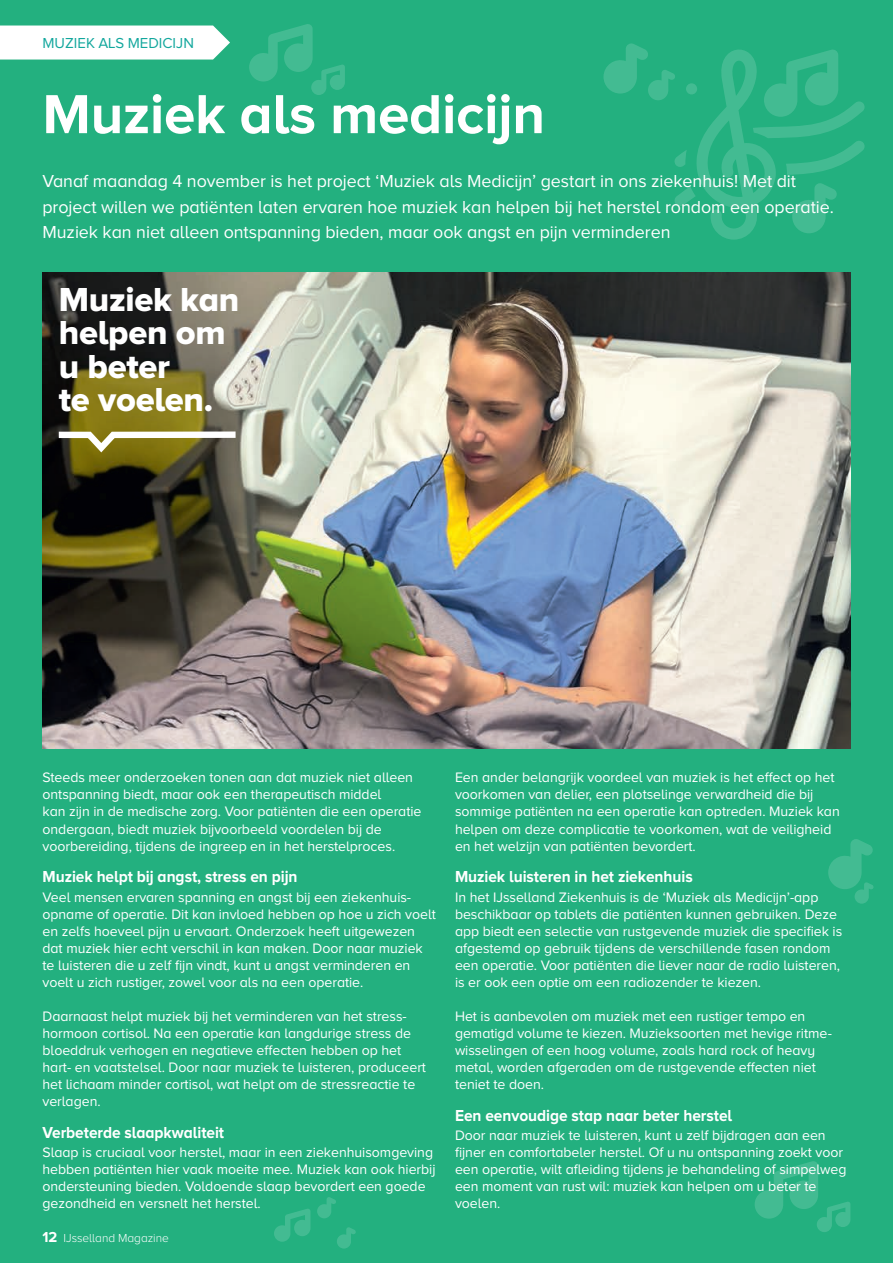
<style>
.page{position:relative;width:893px;height:1263px;background:#23b07f}
.page>*{position:absolute;margin:0;border:0;box-sizing:border-box;transform-origin:0 0}
.t1{font:700 57px "Proxima Nova A";letter-spacing:-.005em;color:#fff}
.t2{font:34.5px/33px "Proxima Nova A Extrabld";letter-spacing:-.01em;color:#fff}
.t3{font:18px/25.5px "Proxima Nova A";letter-spacing:-.005em;color:#fff}
.t4{font:700 16.5px "Proxima Nova A";letter-spacing:-.005em;color:#fff;scale:.94 1}
.t5{font:15px "Proxima Nova A";color:#12a79d}
.t6{font:14.25px/17px "Proxima Nova A";letter-spacing:-.005em;color:#fff}
.t7{font:300 12px "Proxima Nova A";letter-spacing:-.005em;color:#fff}
.s1{font-weight:700;font-size:15px}
</style>
<div class="page">
<img style="left:43px;top:272px;width:807px;height:476px">
<div style="left:0;top:26px;width:230px;height:34px;background:#fff"></div>
<svg style="left:52px;top:428px;width:190px;height:29px;background:#8c844f"></svg>
<svg style="left:755px;top:1161px;width:95px;height:71px"></svg>
<svg style="left:249px;top:24px;width:96px;height:71px"></svg>
<svg style="left:274px;top:1209px;width:37px;height:33px"></svg>
<svg style="left:337px;top:1227px;width:19px;height:21px"></svg>
<svg style="left:317px;top:1197px;width:19px;height:21px"></svg>
<svg style="left:828px;top:839px;width:46px;height:65px"></svg>
<svg style="left:603px;top:43px;width:262px;height:197px"></svg>
<p class="t5" style="left:43px;top:34px;width:153px">MUZIEK ALS MEDICIJN</p>
<h1 class="t1" style="left:43px;top:82px;width:504px">Muziek als medicijn</h1>
<p class="t3" style="left:43px;top:168px;width:793px">Vanaf maandag 4 november is het project ‘Muziek als Medicijn’ gestart in ons ziekenhuis! Met dit project willen we patiënten laten ervaren hoe muziek kan helpen bij het herstel rondom een operatie.<br>Muziek kan niet alleen ontspanning bieden, maar ook angst en pijn verminderen</p>
<h2 class="t2" style="left:59px;top:283px;width:182px">Muziek kan helpen om u beter<br>te voelen.</h2>
<p class="t6" style="left:43px;top:769px;width:380px">Steeds meer onderzoeken tonen aan dat muziek niet alleen ontspanning biedt, maar ook een therapeutisch middel<br>kan zijn in de medische zorg. Voor patiënten die een operatie ondergaan, biedt muziek bijvoorbeeld voordelen bij de voorbereiding, tijdens de ingreep en in het herstelproces.</p>
<p class="t4" style="left:43px;top:867px;width:273px">Muziek helpt bij angst, stress en pijn</p>
<p class="t6" style="left:43px;top:888px;width:395px">Veel mensen ervaren spanning en angst bij een ziekenhuis&shy;opname of operatie. Dit kan invloed hebben op hoe u zich voelt en zelfs hoeveel pijn u ervaart. Onderzoek heeft uitgewezen dat muziek hier echt verschil in kan maken. Door naar muziek te luisteren die u zelf fijn vindt, kunt u angst verminderen en voelt u zich rustiger, zowel voor als na een operatie.</p>
<p class="t6" style="left:43px;top:1007px;width:385px">Daarnaast helpt muziek bij het verminderen van het stress&shy;hormoon cortisol. Na een operatie kan langdurige stress de bloeddruk verhogen en negatieve effecten hebben op het hart- en vaatstelsel. Door naar muziek te luisteren, produceert het lichaam minder cortisol, wat helpt om de stressreactie te verlagen.</p>
<p class="t4" style="left:43px;top:1123px;width:195px">Verbeterde slaapkwaliteit</p>
<p class="t6" style="left:43px;top:1143px;width:395px">Slaap is cruciaal voor herstel, maar in een ziekenhuisomgeving hebben patiënten hier vaak moeite mee. Muziek kan ook hierbij ondersteuning bieden. Voldoende slaap bevordert een goede gezondheid en versnelt het herstel.</p>
<p class="t7" style="left:43px;top:1231px;width:128px"><span class="s1">12</span> IJsselland Magazine</p>
<p class="t6" style="left:455px;top:769px;width:386px">Een ander belangrijk voordeel van muziek is het effect op het voorkomen van delier, een plotselinge verwardheid die bij sommige patiënten na een operatie kan optreden. Muziek kan helpen om deze complicatie te voorkomen, wat de veiligheid en het welzijn van patiënten bevordert.</p>
<p class="t4" style="left:455px;top:867px;width:254px">Muziek luisteren in het ziekenhuis</p>
<p class="t6" style="left:455px;top:888px;width:389px">In het IJsselland Ziekenhuis is de ‘Muziek als Medicijn’-app beschikbaar op tablets die patiënten kunnen gebruiken. Deze app biedt een selectie van rustgevende muziek die specifiek is afgestemd op gebruik tijdens de verschillende fasen rondom een operatie. Voor patiënten die liever naar de radio luisteren, is er ook een optie om een radiozender te kiezen.</p>
<p class="t6" style="left:455px;top:1007px;width:378px">Het is aanbevolen om muziek met een rustiger tempo en gematigd volume te kiezen. Muzieksoorten met hevige ritme&shy;wisselingen of een hoog volume, zoals hard rock of heavy metal, worden afgeraden om de rustgevende effecten niet teniet te doen.</p>
<p class="t4" style="left:455px;top:1105px;width:296px">Een eenvoudige stap naar beter herstel</p>
<p class="t6" style="left:455px;top:1126px;width:393px">Door naar muziek te luisteren, kunt u zelf bijdragen aan een fijner en comfortabeler herstel. Of u nu ontspanning zoekt voor een operatie, wilt afleiding tijdens je behandeling of simpelweg een moment van rust wil: muziek kan helpen om u beter te voelen.</p>
</div>
